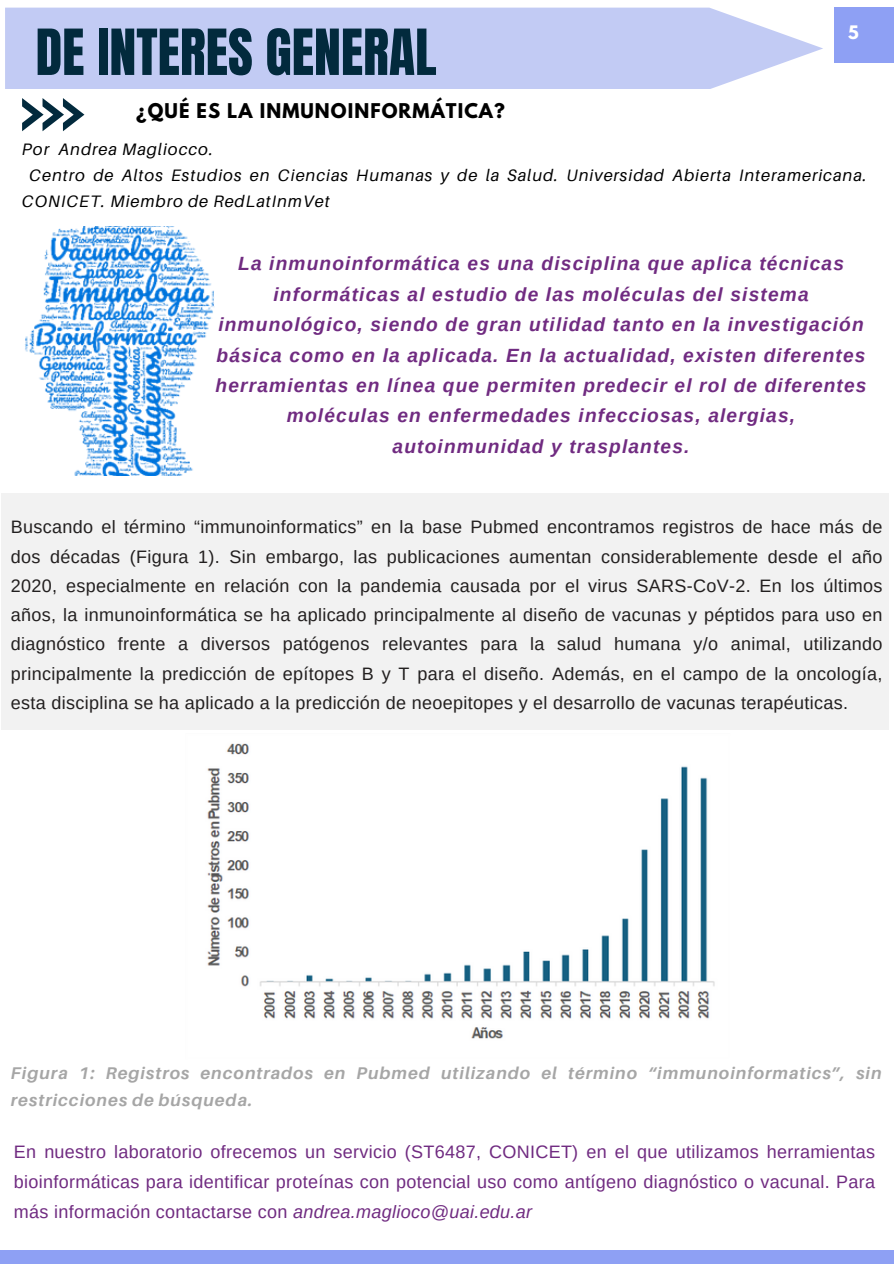
<style>
.page{position:relative;width:894px;height:1264px;background:#fff}
.page>*{position:absolute;margin:0;border:0;box-sizing:border-box;transform-origin:0 0}
.t1{font:54px "Anton";color:#022a3d}
.t2{font:italic 700 19.2px/30.3px "Arimo";letter-spacing:.06em;color:#702b81;text-align:center}
.t3{font:18px/29.2px "Arimo";letter-spacing:.015em;color:#221f1f;text-align:justify}
.t4{font:18px/30px "Arimo";letter-spacing:.015em;color:#702b81;text-align:justify}
.t5{font:700 18px "League Spartan";letter-spacing:.06em;color:#000}
.t6{font:italic 700 16.95px/27px "Aileron";letter-spacing:.06em;color:#a6a6a6}
.t7{font:italic 16.5px "Aileron";letter-spacing:.06em;color:#000}
.t8{font:700 16.5px "League Spartan";color:#fff}
.s1{font-style:italic}
</style>
<div class="page">
<div style="left:5px;top:8px;width:818px;height:81px;background:#c2cbf4"></div>
<div style="left:834px;top:8px;width:59px;height:55px;background:#8ea0f4"></div>
<svg style="left:22px;top:98px;width:62px;height:33px"></svg>
<div style="left:1px;top:493px;width:887px;height:237px;background:#f2f2f2"></div>
<img style="left:207px;top:743px;width:508px;height:296px">
<img style="left:25px;top:227px;width:189px;height:248px">
<div style="left:0;top:1249px;width:893px;height:14px;background:#8ea0f4"></div>
<h1 class="t1" style="left:36px;top:13px;width:402px">DE INTERES GENERAL</h1>
<p class="t5" style="left:136px;top:102px;width:370px">¿QUÉ ES LA INMUNOINFORMÁTICA?</p>
<p class="t8" style="left:847px;top:24px;width:12px">5</p>
<p class="t7" style="left:22px;top:139px;width:192px">Por Andrea Magliocco.</p>
<p class="t7" style="left:29px;top:165px;width:838px">Centro de Altos Estudios en Ciencias Humanas y de la Salud. Universidad Abierta Interamericana.</p>
<p class="t7" style="left:22px;top:191px;width:309px">CONICET. Miembro de RedLatInmVet</p>
<p class="t2" style="left:215px;top:248px;width:652px">La inmunoinformática es una disciplina que aplica técnicas informáticas al estudio de las moléculas del sistema inmunológico, siendo de gran utilidad tanto en la investigación básica como en la aplicada. En la actualidad, existen diferentes herramientas en línea que permiten predecir el rol de diferentes moléculas en enfermedades infecciosas, alergias, autoinmunidad y trasplantes.</p>
<p class="t3" style="left:11px;top:512px;width:872px">Buscando el término “immunoinformatics” en la base Pubmed encontramos registros de hace más de dos décadas (Figura 1). Sin embargo, las publicaciones aumentan considerablemente desde el año 2020, especialmente en relación con la pandemia causada por el virus SARS-CoV-2. En los últimos años, la inmunoinformática se ha aplicado principalmente al diseño de vacunas y péptidos para uso en diagnóstico frente a diversos patógenos relevantes para la salud humana y/o animal, utilizando principalmente la predicción de epítopes B y T para el diseño. Además, en el campo de la oncología, esta disciplina se ha aplicado a la predicción de neoepitopes y el desarrollo de vacunas terapéuticas.</p>
<p class="t6" style="left:11px;top:1059px;width:872px">Figura 1: Registros encontrados en Pubmed utilizando el término “immunoinformatics”, sin restricciones de búsqueda.</p>
<p class="t4" style="left:14px;top:1136px;width:862px">En nuestro laboratorio ofrecemos un servicio (ST6487, CONICET) en el que utilizamos herramientas bioinformáticas para identificar proteínas con potencial uso como antígeno diagnóstico o vacunal. Para más información contactarse con <span class="s1">andrea.maglioco@uai.edu.ar</span></p>
</div>
